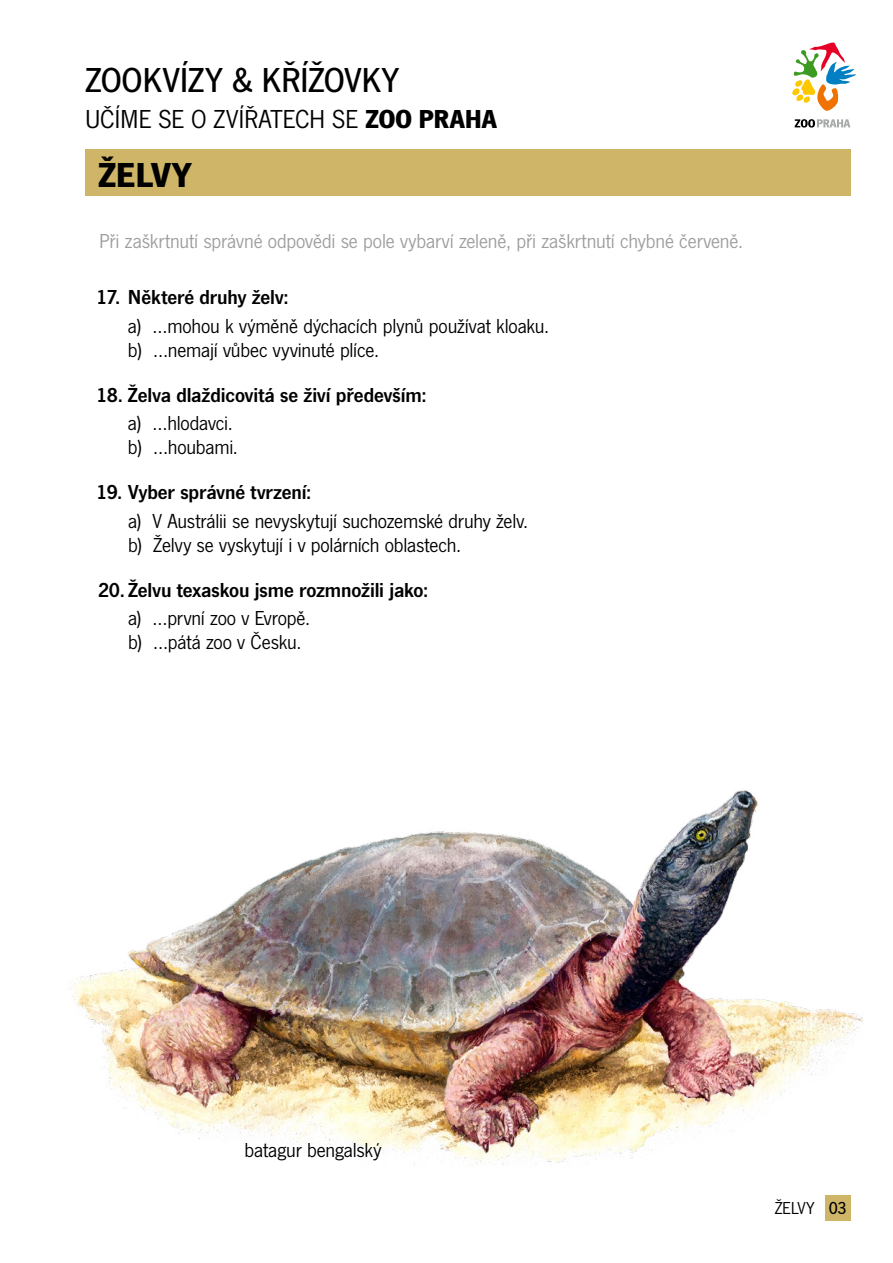
<style>
.page{position:relative;width:893px;height:1263px;background:#fff}
.page>*{position:absolute;margin:0;border:0;box-sizing:border-box;transform-origin:0 0}
.t1{font:500 36px "News Got";letter-spacing:-.005em;color:#000}
.t2{font:700 36px "News Got";letter-spacing:-.015em;color:#000}
.t3{font:27px "News Got";letter-spacing:-.01em;color:#000}
.t4{font:21px/24px "News Got";letter-spacing:-.01em;color:#000}
.t5{font:21px "News Got Dem";letter-spacing:-.005em;color:#000}
.t6{font:21px "News Got";letter-spacing:-.005em;color:#9d9e9e}
.t7{font:18px "News Got";letter-spacing:-.02em;color:#000}
.t8{font:500 18px "News Got";color:#000}
.s1{font-weight:700}
</style>
<div class="page">
<svg style="left:795px;top:119px;width:55px;height:9px"></svg>
<svg style="left:792px;top:42px;width:64px;height:69px"></svg>
<div style="left:85px;top:149px;width:765px;height:47px;background:#ceb567"></div>
<div style="left:825px;top:1195px;width:25px;height:25px;background:#ceb567"></div>
<img style="left:69px;top:790px;width:794px;height:376px">
<h1 class="t1" style="left:85px;top:60px;width:316px">ZOOKVÍZY &amp; KŘÍŽOVKY</h1>
<p class="t3" style="left:85px;top:104px;width:414px">UČÍME SE O ZVÍŘATECH SE <span class="s1">ZOO PRAHA</span></p>
<h1 class="t2" style="left:98px;top:154px;width:95px">ŽELVY</h1>
<p class="t6" style="left:99px;top:229px;width:646px">Při zaškrtnutí správné odpovědi se pole vybarví zeleně, při zaškrtnutí chybné červeně.</p>
<p class="t5" style="left:96px;top:285px;width:194px">17. Některé druhy želv:</p>
<p class="t4" style="left:128px;top:314px;width:423px">a) …mohou k výměně dýchacích plynů používat kloaku. b) …nemají vůbec vyvinuté plíce.</p>
<p class="t5" style="left:96px;top:383px;width:332px">18. Želva dlaždicovitá se živí především:</p>
<p class="t4" style="left:128px;top:412px;width:111px">a) …hlodavci. b) …houbami.</p>
<p class="t5" style="left:96px;top:480px;width:217px">19. Vyber správné tvrzení:</p>
<p class="t4" style="left:128px;top:509px;width:402px">a) V Austrálii se nevyskytují suchozemské druhy želv. b) Želvy se vyskytují i v polárních oblastech.</p>
<p class="t5" style="left:98px;top:578px;width:332px">20. Želvu texaskou jsme rozmnožili jako:</p>
<p class="t4" style="left:128px;top:607px;width:184px">a) …první zoo v Evropě. b) …pátá zoo v Česku.</p>
<p class="t4" style="left:244px;top:1139px;width:138px">batagur bengalský</p>
<p class="t7" style="left:775px;top:1198px;width:41px">ŽELVY</p>
<p class="t8" style="left:829px;top:1198px;width:19px">03</p>
</div>
